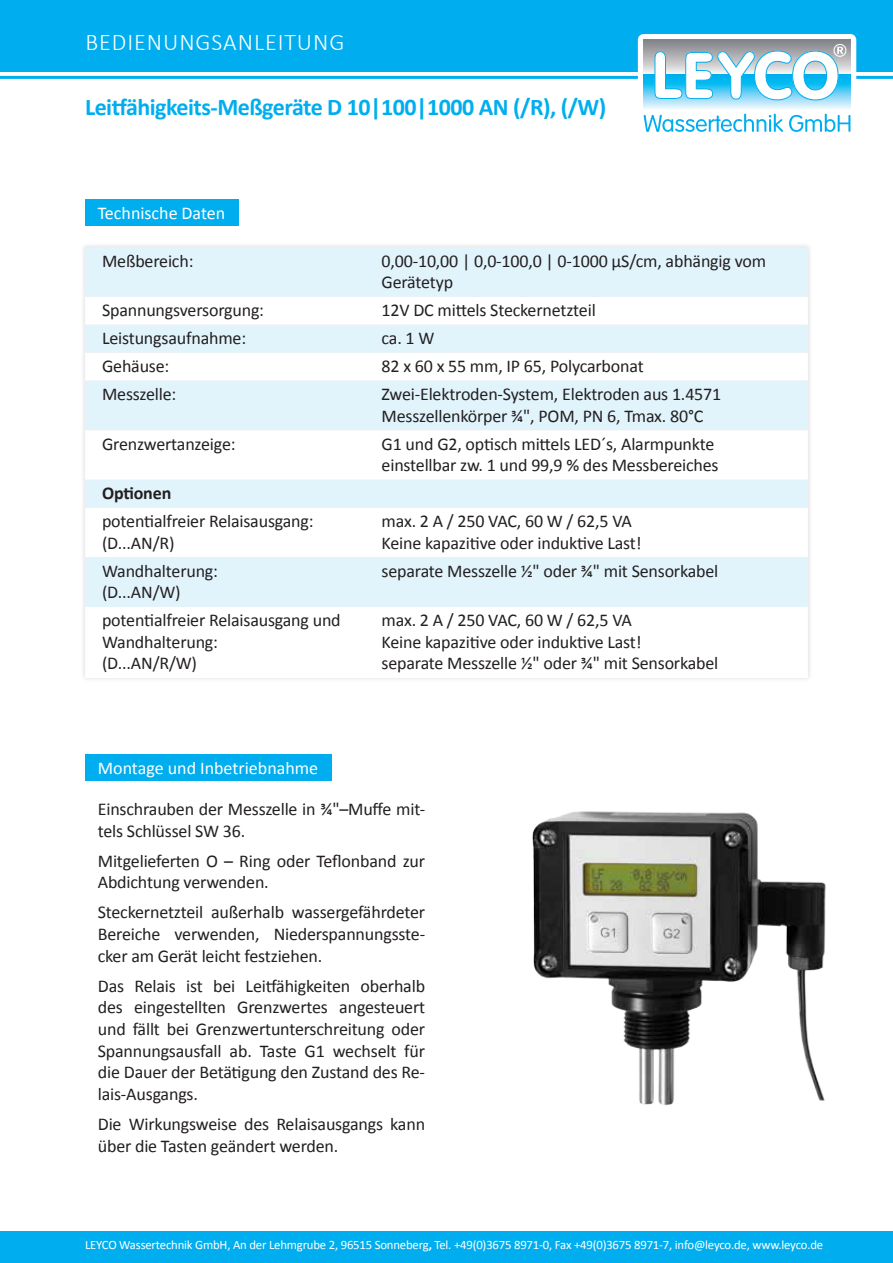
<style>
.page{position:relative;width:893px;height:1263px;background:#fff}
.page>*{position:absolute;margin:0;border:0;box-sizing:border-box;transform-origin:0 0}
.t1{font:700 24px "Calibri";letter-spacing:-.02em;color:#00aeef}
.t2{font:300 24px "Calibri";letter-spacing:.04em;color:#fff}
.t3{font:18px/21.6px "Calibri";letter-spacing:-.01em;color:#231f20}
.t4{font:18px "Calibri";color:#fff}
.t5{font:700 18px "Calibri";letter-spacing:-.01em;color:#231f20}
.t6{font:12.75px "Calibri";letter-spacing:-.015em;color:#fff}
.s1{font-weight:700}
</style>
<div class="page">
<div style="left:0;top:1231px;width:893px;height:32px;background:#00aeef"></div>
<div style="left:0;top:0;width:893px;height:72px;background:#00aeef"></div>
<hr style="left:0;top:76px;width:893px;height:3px;background:#00aeef">
<svg style="left:638px;top:34px;width:218px;height:98px"></svg>
<div style="left:85px;top:199px;width:153px;height:27px;background:#00aeef"></div>
<div style="left:85px;top:754px;width:247px;height:26px;background:#00aeef"></div>
<img style="left:532px;top:811px;width:294px;height:294px">
<div style="left:85px;top:247px;width:723px;height:50px;background:#e1f4fc"></div>
<svg style="left:85px;top:325px;width:723px;height:282px;fill:#e1f4fc"></svg>
<h1 class="t2" style="left:86px;top:27px;width:260px">BEDIENUNGSANLEITUNG</h1>
<h1 class="t1" style="left:85px;top:92px;width:523px">Leitfähigkeits-Meßgeräte D 10|100|1000 AN (/R), (/W)</h1>
<p class="t4" style="left:98px;top:202px;width:129px">Technische Daten</p>
<p class="t3" style="left:102px;top:250px;width:93px">Meßbereich:</p>
<p class="t3" style="left:382px;top:250px;width:386px">0,00-10,00 | 0,0-100,0 | 0-1000 μS/cm, abhängig vom<br>Gerätetyp</p>
<p class="t3" style="left:102px;top:299px;width:164px">Spannungsversorgung:</p>
<p class="t3" style="left:382px;top:299px;width:216px">12V DC mittels Steckernetzteil</p>
<p class="t3" style="left:102px;top:327px;width:146px">Leistungsaufnahme:</p>
<p class="t3" style="left:382px;top:327px;width:54px">ca. 1 W</p>
<p class="t3" style="left:102px;top:355px;width:69px">Gehäuse:</p>
<p class="t3" style="left:382px;top:355px;width:264px">82 x 60 x 55 mm, IP 65, Polycarbonat</p>
<p class="t3" style="left:102px;top:383px;width:76px">Messzelle:</p>
<p class="t3" style="left:382px;top:383px;width:341px">Zwei-Elektroden-System, Elektroden aus 1.4571<br>Messzellenkörper ¾", POM, PN 6, Tmax. 80°C</p>
<p class="t3" style="left:102px;top:433px;width:135px">Grenzwertanzeige:</p>
<p class="t3" style="left:382px;top:433px;width:338px">G1 und G2, optisch mittels LED´s, Alarmpunkte einstellbar zw. 1 und 99,9 % des Messbereiches</p>
<p class="t5" style="left:102px;top:482px;width:71px">Optionen</p>
<p class="t3" style="left:102px;top:510px;width:213px">potentialfreier Relaisausgang: (D...AN/R)</p>
<p class="t3" style="left:382px;top:510px;width:262px">max. 2 A / 250 VAC, 60 W / 62,5 VA<br>Keine kapazitive oder induktive Last!</p>
<p class="t3" style="left:102px;top:560px;width:118px">Wandhalterung: (D...AN/W)</p>
<p class="t3" style="left:382px;top:560px;width:338px">separate Messzelle ½" oder ¾" mit Sensorkabel</p>
<p class="t3" style="left:102px;top:609px;width:240px">potentialfreier Relaisausgang und<br>Wandhalterung:<br>(D...AN/R/W)</p>
<p class="t3" style="left:382px;top:609px;width:338px">max. 2 A / 250 VAC, 60 W / 62,5 VA<br>Keine kapazitive oder induktive Last!<br>separate Messzelle ½" oder ¾" mit Sensorkabel</p>
<p class="t4" style="left:98px;top:756px;width:222px">Montage und Inbetriebnahme</p>
<p class="t3" style="left:98px;top:798px;width:329px">Einschrauben der Messzelle in ¾"–Muffe mit&shy;tels Schlüssel SW 36.</p>
<p class="t3" style="left:98px;top:850px;width:329px">Mitgelieferten O – Ring oder Teflonband zur<br>Abdichtung verwenden.</p>
<p class="t3" style="left:98px;top:902px;width:329px;text-align:justify">Steckernetzteil außerhalb wassergefährdeter Bereiche verwenden, Niederspannungsste&shy;cker am Gerät leicht festziehen.</p>
<p class="t3" style="left:98px;top:975px;width:329px;text-align:justify">Das Relais ist bei Leitfähigkeiten oberhalb des eingestellten Grenzwertes angesteuert und fällt bei Grenzwertunterschreitung oder Spannungsausfall ab. Taste G1 wechselt für die Dauer der Betätigung den Zustand des Re&shy;lais-Ausgangs.</p>
<p class="t3" style="left:98px;top:1113px;width:329px">Die Wirkungsweise des Relaisausgangs kann über die Tasten geändert werden.</p>
<p class="t6" style="left:85px;top:1237px;width:740px">LEYCO Wassertechnik GmbH, An der Lehmgrube 2, 96515 Sonneberg<span class="s1">,</span> Tel. +49(0)3675 8971-0, Fax +49(0)3675 8971-7, info@leyco.de, www.leyco.de</p>
</div>
